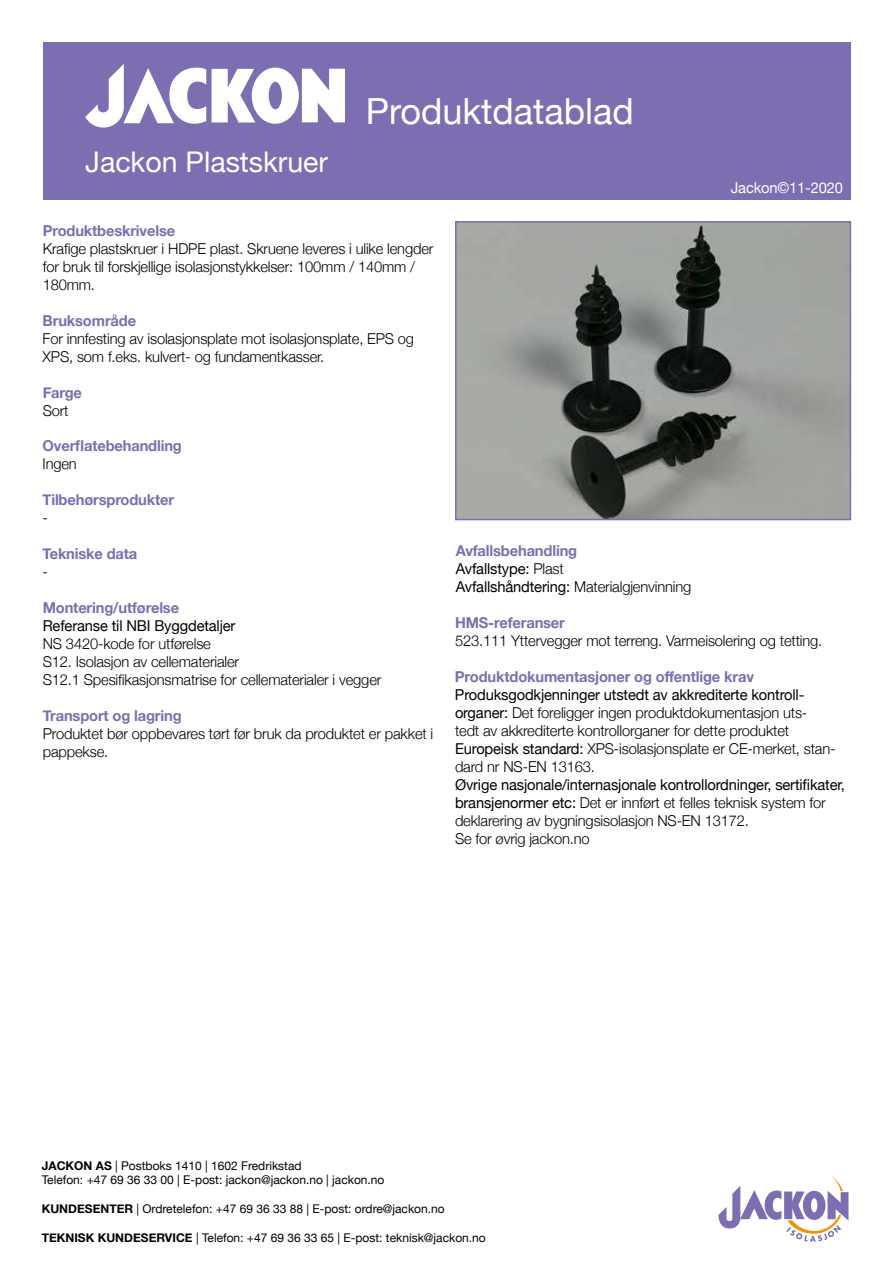
<style>
.page{position:relative;width:893px;height:1263px;background:#fff}
.page>*{position:absolute;margin:0;border:0;box-sizing:border-box;transform-origin:0 0}
.t1{font:36px "Helvetica Neue";color:#fff}
.t2{font:28.5px "Helvetica Neue";color:#fff}
.t3{font:300 15px/18px "Helvetica Neue";letter-spacing:-.01em;color:#000}
.t4{font:700 15px "Helvetica Neue";letter-spacing:-.01em;color:#7c6eb0}
.t5{font:15px/18px "Helvetica Neue";letter-spacing:-.01em;color:#000}
.t6{font:15px "Helvetica Neue";letter-spacing:-.01em;color:#fff}
.t7{font:12px/14.4px "Helvetica Neue";color:#000}
.s1{font-weight:700;color:#7c6eb0}
.s2{font-weight:300}
.s3{font-weight:400}
.s4{font-weight:700}
</style>
<div class="page">
<img style="left:458px;top:224px;width:390px;height:293px">
<div style="left:455px;top:221px;width:396px;height:299px;border:2px solid #7c6eb0"></div>
<svg style="left:718px;top:1176px;width:130px;height:66px"></svg>
<div style="left:43px;top:43px;width:808px;height:157px;background:#7c6eb0"></div>
<svg style="left:85px;top:64px;width:121px;height:64px"></svg>
<svg style="left:212px;top:68px;width:133px;height:56px"></svg>
<h2 class="t2" style="left:85px;top:141px;width:244px">Jackon Plastskruer</h2>
<h1 class="t1" style="left:366px;top:85px;width:270px">Produktdatablad</h1>
<p class="t4" style="left:43px;top:219px;width:134px">Produktbeskrivelse</p>
<p class="t3" style="left:43px;top:238px;width:392px">Krafige plastskruer i HDPE plast. Skruene leveres i ulike lengder for bruk til forskjellige isolasjonstykkelser: 100mm / 140mm /<br>180mm.</p>
<p class="t4" style="left:43px;top:309px;width:95px">Bruksområde</p>
<p class="t3" style="left:43px;top:328px;width:373px">For innfesting av isolasjonsplate mot isolasjonsplate, EPS og<br>XPS, som f.eks. kulvert- og fundamentkasser.</p>
<p class="t4" style="left:43px;top:380px;width:41px">Farge</p>
<p class="t3" style="left:43px;top:400px;width:27px">Sort</p>
<p class="t4" style="left:43px;top:434px;width:141px">Overflatebehandling</p>
<p class="t3" style="left:43px;top:454px;width:36px">Ingen</p>
<p class="t4" style="left:43px;top:488px;width:133px">Tilbehørsprodukter</p>
<p class="t3" style="left:43px;top:508px;width:7px">-</p>
<p class="t4" style="left:43px;top:542px;width:96px">Tekniske data</p>
<p class="t3" style="left:43px;top:562px;width:7px">-</p>
<p class="t5" style="left:456px;top:543px;width:237px"><span class="s1">Avfallsbehandling<br></span>Avfallstype: <span class="s2">Plast<br></span>Avfallshåndtering: <span class="s2">Materialgjenvinning</span></p>
<p class="t6" style="left:731px;top:177px;width:114px">Jackon©11-2020</p>
<p class="t4" style="left:43px;top:596px;width:138px">Montering/utførelse</p>
<p class="t5" style="left:43px;top:618px;width:194px">Referanse til NBI Byggdetaljer</p>
<p class="t3" style="left:43px;top:634px;width:340px">NS 3420-kode for utførelse<br>S12. Isolasjon av cellematerialer<br>S12.1 Spesifikasjonsmatrise for cellematerialer i vegger</p>
<p class="t4" style="left:43px;top:704px;width:141px">Transport og lagring</p>
<p class="t3" style="left:43px;top:723px;width:392px">Produktet bør oppbevares tørt før bruk da produktet er pakket i pappekse.</p>
<p class="t4" style="left:455px;top:611px;width:111px">HMS-referanser</p>
<p class="t3" style="left:455px;top:631px;width:369px">523.111 Yttervegger mot terreng. Varmeisolering og tetting.</p>
<p class="t4" style="left:455px;top:665px;width:300px">Produktdokumentasjoner og offentlige krav</p>
<p class="t3" style="left:455px;top:684px;width:382px"><span class="s3">Produksgodkjenninger utstedt av akkrediterte kontroll&shy;organer:</span> Det foreligger ingen produktdokumentasjon uts-<br>tedt av akkrediterte kontrollorganer for dette produktet <span class="s3">Europeisk standard:</span> XPS-isolasjonsplate er CE-merket, stan&shy;dard nr NS-EN 13163.</p>
<p class="t3" style="left:455px;top:774px;width:392px"><span class="s3">Øvrige nasjonale/internasjonale kontrollordninger, sertifikater, bransjenormer etc:</span> Det er innført et felles teknisk system for deklarering av bygningsisolasjon NS-EN 13172.<br>Se for øvrig jackon.no</p>
<p class="t7" style="left:42px;top:1159px;width:344px"><span class="s4">JACKON AS</span> | Postboks 1410 | 1602 Fredrikstad<br>Telefon: +47 69 36 33 00 | E-post: jackon@jackon.no | jackon.no</p>
<p class="t7" style="left:42px;top:1202px;width:404px"><span class="s4">KUNDESENTER</span> | Ordretelefon: +47 69 36 33 88 | E-post: ordre@jackon.no</p>
<p class="t7" style="left:42px;top:1231px;width:446px"><span class="s4">TEKNISK KUNDESERVICE</span> | Telefon: +47 69 36 33 65 | E-post: teknisk@jackon.no</p>
</div>
